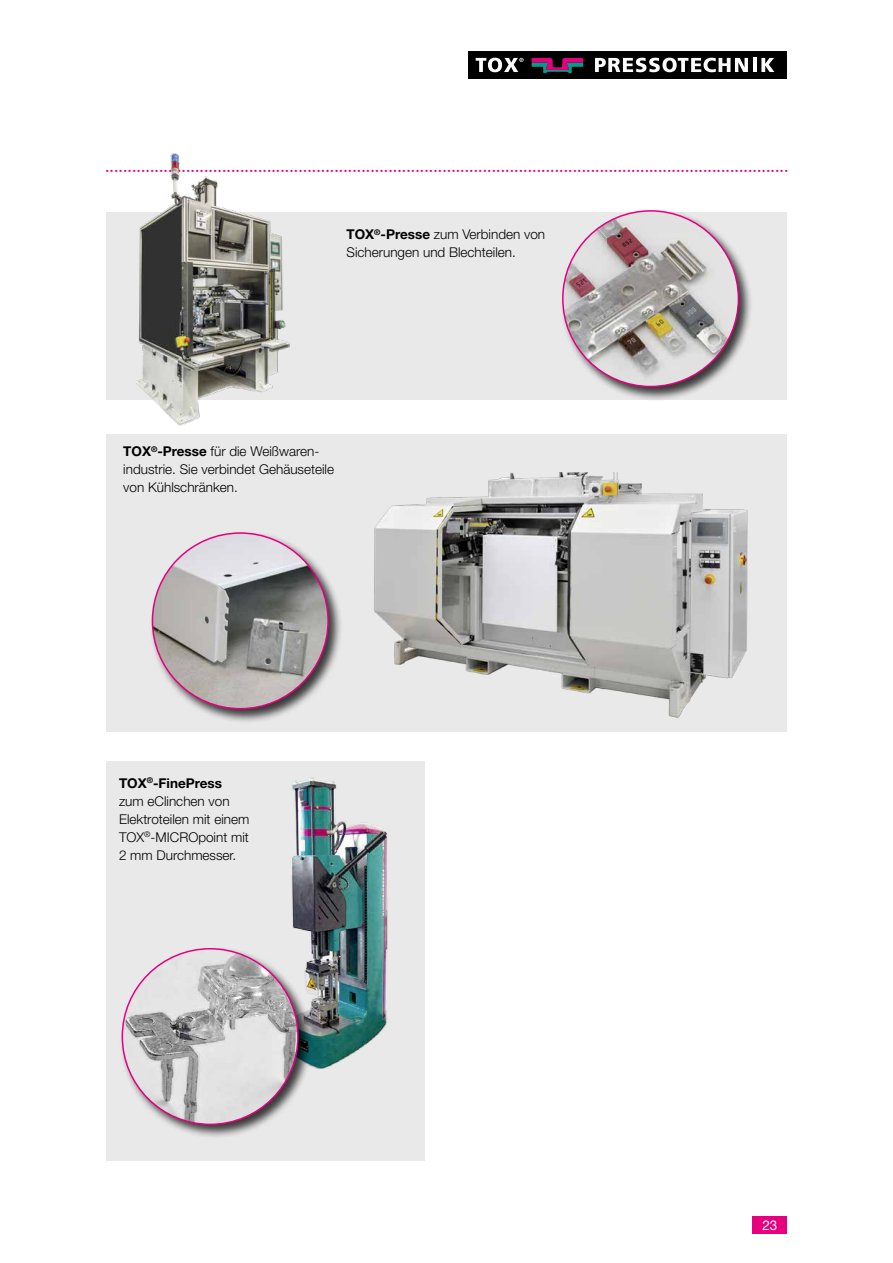
<style>
.page{position:relative;width:893px;height:1263px;background:#fff}
.page>*{position:absolute;margin:0;border:0;box-sizing:border-box;transform-origin:0 0}
.t1{font:20.25px "Times New Roman";color:#e6007d}
.t2{font:300 13.5px/18px "Helvetica Neue LT Std";color:#000}
.t3{font:13.5px "Helvetica Neue LT Pro";color:#fff}
.s1{font-weight:700}
</style>
<div class="page">
<div style="left:468px;top:51px;width:319px;height:28px;background:#000"></div>
<svg style="left:476px;top:58px;width:48px;height:14px"></svg>
<svg style="left:595px;top:58px;width:153px;height:14px"></svg>
<hr style="left:753px;top:58px;width:3px;height:14px;background:#fff">
<svg style="left:761px;top:58px;width:13px;height:14px"></svg>
<svg style="left:532px;top:58px;width:51px;height:15px"></svg>
<div style="left:753px;top:1216px;width:34px;height:17px;background:#e6007d"></div>
<div style="left:106px;top:213px;width:681px;height:187px;background:#e9e9e9"></div>
<div style="left:106px;top:761px;width:319px;height:400px;background:#e9e9e9"></div>
<div style="left:106px;top:434px;width:681px;height:297px;background:#e9e9e9"></div>
<img style="left:136px;top:153px;width:167px;height:273px">
<div style="left:560px;top:208px;width:193px;height:193px;background:#000;opacity:.75"></div>
<img style="left:563px;top:211px;width:175px;height:175px;border-radius:88px">
<img style="left:374px;top:472px;width:374px;height:246px">
<div style="left:149px;top:530px;width:194px;height:193px;background:#000;opacity:.75"></div>
<img style="left:152px;top:533px;width:176px;height:176px;border-radius:88px">
<img style="left:291px;top:778px;width:97px;height:290px">
<div style="left:119px;top:946px;width:194px;height:193px;background:#000;opacity:.75"></div>
<img style="left:122px;top:949px;width:176px;height:175px;border-radius:88px">
<h1 class="t1" style="left:105px;top:151px;width:685px">........................................................................................................................................................</h1>
<p class="t2" style="left:347px;top:225px;width:200px"><span class="s1">TOX</span><sup>®</sup><span class="s1">-Presse</span> zum Verbinden von<br>Sicherungen und Blechteilen.</p>
<p class="t2" style="left:123px;top:442px;width:212px"><span class="s1">TOX</span><sup>®</sup><span class="s1">-Presse</span> für die Weißwaren&shy;industrie. Sie verbindet Gehäuseteile von Kühlschränken.</p>
<p class="t2" style="left:119px;top:774px;width:132px"><span class="s1">TOX</span><sup>®</sup><span class="s1">-FinePress </span>zum eClinchen von<br>Elektroteilen mit einem<br>TOX<sup>®</sup>-MICROpoint mit<br>2 mm Durchmesser.</p>
<p class="t3" style="left:762px;top:1217px;width:17px">23</p>
</div>
